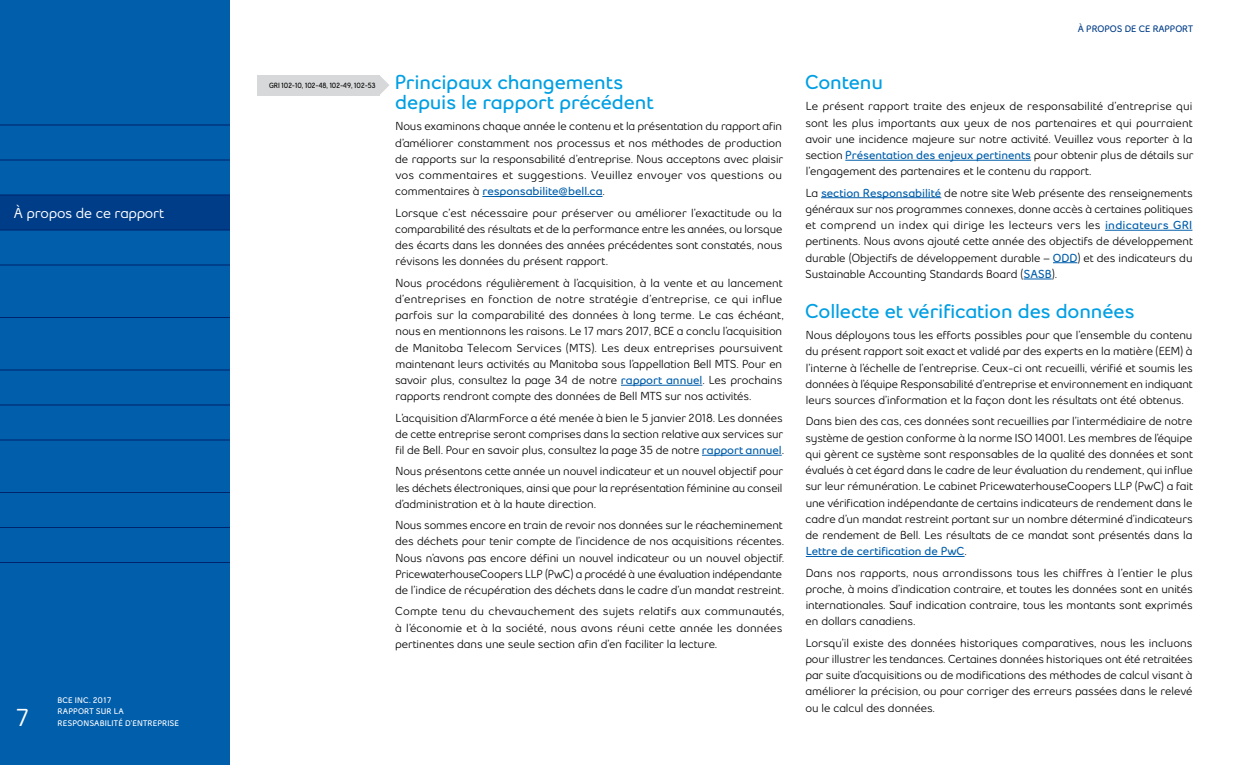
<style>
.page{position:relative;width:1260px;height:765px;background:#fff}
.page>*{position:absolute;margin:0;border:0;box-sizing:border-box;transform-origin:0 0}
.t1{font:600 24.38px "Bell Slim OT2018";color:#fff}
.H4_NON_Span{font:700 20px/20px "Bell Slim OT2018";letter-spacing:-.01em;color:#009fe3}
.t2{font:600 14.38px "Bell Slim OT2018";letter-spacing:-.01em;color:#fff}
.TEXTE{font:11.5px/16.2px "Bell Slim OT2018";letter-spacing:-.005em;color:#000;text-align:justify}
.t3{font:700 9.38px "Bell Slim OT2018";color:#003d88}
.t4{font:700 8.12px/11.9px "Bell Slim OT2018";letter-spacing:.015em;color:#fff}
.t5{font:700 7.5px "Bell Slim OT2018";color:#000;scale:.9 1}
.s1{font-weight:700;color:#005eab}
</style>
<div class="page">
<div style="left:0;top:0;width:230px;height:765px;background:#005eab"></div>
<hr style="left:482px;top:196px;width:121px;height:1px;background:#005eab">
<hr style="left:621px;top:385px;width:81px;height:1px;background:#005eab">
<hr style="left:702px;top:455px;width:80px;height:1px;background:#005eab">
<hr style="left:845px;top:160px;width:186px;height:1px;background:#005eab">
<hr style="left:821px;top:197px;width:120px;height:1px;background:#005eab">
<hr style="left:1105px;top:230px;width:87px;height:1px;background:#005eab">
<svg style="left:1053px;top:262px;width:24px;height:1px"></svg>
<svg style="left:1024px;top:279px;width:28px;height:1px"></svg>
<hr style="left:806px;top:556px;width:159px;height:1px;background:#005eab">
<svg style="left:379px;top:75px;width:10px;height:20px"></svg>
<div style="left:257px;top:75px;width:122px;height:20px;background:#d7d8d9"></div>
<div style="left:0;top:195px;width:230px;height:35px;background:#003d88"></div>
<hr style="left:0;top:125px;width:230px;height:1px;background:#00246b">
<hr style="left:0;top:160px;width:230px;height:1px;background:#00246b">
<hr style="left:0;top:195px;width:230px;height:1px;background:#00246b">
<hr style="left:0;top:230px;width:230px;height:1px;background:#00246b">
<hr style="left:0;top:265px;width:230px;height:1px;background:#00246b">
<hr style="left:0;top:317px;width:230px;height:1px;background:#00246b">
<hr style="left:0;top:370px;width:230px;height:1px;background:#00246b">
<hr style="left:0;top:405px;width:230px;height:1px;background:#00246b">
<hr style="left:0;top:440px;width:230px;height:1px;background:#00246b">
<hr style="left:0;top:492px;width:230px;height:1px;background:#00246b">
<hr style="left:0;top:527px;width:230px;height:1px;background:#00246b">
<hr style="left:0;top:562px;width:230px;height:1px;background:#00246b">
<p class="t2" style="left:14px;top:204px;width:152px">À propos de ce rapport</p>
<h1 class="t1" style="left:15px;top:703px;width:16px">7</h1>
<p class="t4" style="left:58px;top:694px;width:123px">BCE INC. 2017<br>RAPPORT SUR LA<br>RESPONSABILITÉ D’ENTREPRISE</p>
<p class="t5" style="left:269px;top:80px;width:120px">GRI 102-10, 102-48, 102-49, 102-53</p>
<p class="H4_NON_Span" style="left:395px;top:72px;width:260px">Principaux changements depuis le rapport précédent</p>
<p class="TEXTE" style="left:395px;top:118px;width:388px">Nous examinons chaque année le contenu et la présentation du rapport afin d’améliorer constamment nos processus et nos méthodes de production de rapports sur la responsabilité d’entreprise. Nous acceptons avec plaisir vos commentaires et suggestions. Veuillez envoyer vos questions ou commentaires à <span class="s1">responsabilite@bell.ca</span>.</p>
<p class="TEXTE" style="left:395px;top:204px;width:389px">Lorsque c’est nécessaire pour préserver ou améliorer l’exactitude ou la comparabilité des résultats et de la performance entre les années, ou lorsque des écarts dans les données des années précédentes sont constatés, nous révisons les données du présent rapport.</p>
<p class="TEXTE" style="left:395px;top:274px;width:390px;text-align:left">Nous procédons régulièrement à l’acquisition, à la vente et au lancement d’entreprises en fonction de notre stratégie d’entreprise, ce qui influe parfois sur la comparabilité des données à long terme. Le cas échéant, nous en mentionnons les raisons. Le 17 mars 2017, BCE a conclu l’acquisition de Manitoba Telecom Services (MTS). Les deux entreprises poursuivent maintenant leurs activités au Manitoba sous l’appellation Bell MTS. Pour en savoir plus, consultez la page 34 de notre <span class="s1">rapport annuel</span>. Les prochains rapports rendront compte des données de Bell MTS sur nos activités.</p>
<p class="TEXTE" style="left:395px;top:409px;width:390px;text-align:left">L’acquisition d’AlarmForce a été menée à bien le 5 janvier 2018. Les données de cette entreprise seront comprises dans la section relative aux services sur fil de Bell. Pour en savoir plus, consultez la page 35 de notre <span class="s1">rapport annuel</span>.</p>
<p class="TEXTE" style="left:395px;top:463px;width:389px">Nous présentons cette année un nouvel indicateur et un nouvel objectif pour les déchets électroniques, ainsi que pour la représentation féminine au conseil d’administration et à la haute direction.</p>
<p class="TEXTE" style="left:395px;top:517px;width:390px;text-align:left">Nous sommes encore en train de revoir nos données sur le réacheminement des déchets pour tenir compte de l’incidence de nos acquisitions récentes.<br>Nous n’avons pas encore défini un nouvel indicateur ou un nouvel objectif.<br>PricewaterhouseCoopers LLP (PwC) a procédé à une évaluation indépendante de l’indice de récupération des déchets dans le cadre d’un mandat restreint.</p>
<p class="TEXTE" style="left:395px;top:603px;width:391px;text-align:left">Compte tenu du chevauchement des sujets relatifs aux communautés, à l’économie et à la société, nous avons réuni cette année les données pertinentes dans une seule section afin d’en faciliter la lecture.</p>
<p class="t3" style="left:1078px;top:22px;width:16px">À propos</p>
<p class="t3" style="left:1125px;top:22px;width:35px">decerapport</p>
<p class="H4_NON_Span" style="left:805px;top:72px;width:79px">Contenu</p>
<p class="TEXTE" style="left:805px;top:98px;width:389px">Le présent rapport traite des enjeux de responsabilité d’entreprise qui sont les plus importants aux yeux de nos partenaires et qui pourraient avoir une incidence majeure sur notre activité. Veuillez vous reporter à la section <span class="s1">Présentation des enjeux pertinents</span> pour obtenir plus de détails sur l’engagement des partenaires et le contenu du rapport.</p>
<p class="TEXTE" style="left:805px;top:184px;width:389px">La <span class="s1">section Responsabilité</span> de notre site Web présente des renseignements généraux sur nos programmes connexes, donne accès à certaines politiques et comprend un index qui dirige les lecteurs vers les <span class="s1">indicateurs GRI </span>pertinents. Nous avons ajouté cette année des objectifs de développement durable (Objectifs de développement durable – <span class="s1">ODD</span>) et des indicateurs du Sustainable Accounting Standards Board (<span class="s1">SASB</span>).</p>
<p class="H4_NON_Span" style="left:805px;top:301px;width:331px">Collecte et vérification des données</p>
<p class="TEXTE" style="left:806px;top:327px;width:389px">Nous déployons tous les efforts possibles pour que l’ensemble du contenu du présent rapport soit exact et validé par des experts en la matière (EEM) à l’interne à l’échelle de l’entreprise. Ceux-ci ont recueilli, vérifié et soumis les données à l’équipe Responsabilité d’entreprise et environnement en indiquant leurs sources d’information et la façon dont les résultats ont été obtenus.</p>
<p class="TEXTE" style="left:805px;top:413px;width:389px">Dans bien des cas, ces données sont recueillies par l’intermédiaire de notre système de gestion conforme à la norme ISO 14001. Les membres de l’équipe qui gèrent ce système sont responsables de la qualité des données et sont évalués à cet égard dans le cadre de leur évaluation du rendement, qui influe sur leur rémunération. Le cabinet PricewaterhouseCoopers LLP (PwC) a fait une vérification indépendante de certains indicateurs de rendement dans le cadre d’un mandat restreint portant sur un nombre déterminé d’indicateurs de rendement de Bell. Les résultats de ce mandat sont présentés dans la <span class="s1">Lettre de certification de PwC</span>.</p>
<p class="TEXTE" style="left:806px;top:564px;width:389px">Dans nos rapports, nous arrondissons tous les chiffres à l’entier le plus proche, à moins d’indication contraire, et toutes les données sont en unités internationales. Sauf indication contraire, tous les montants sont exprimés en dollars canadiens.</p>
<p class="TEXTE" style="left:806px;top:634px;width:389px">Lorsqu’il existe des données historiques comparatives, nous les incluons pour illustrer les tendances. Certaines données historiques ont été retraitées par suite d’acquisitions ou de modifications des méthodes de calcul visant à améliorer la précision, ou pour corriger des erreurs passées dans le relevé ou le calcul des données.</p>
</div>
